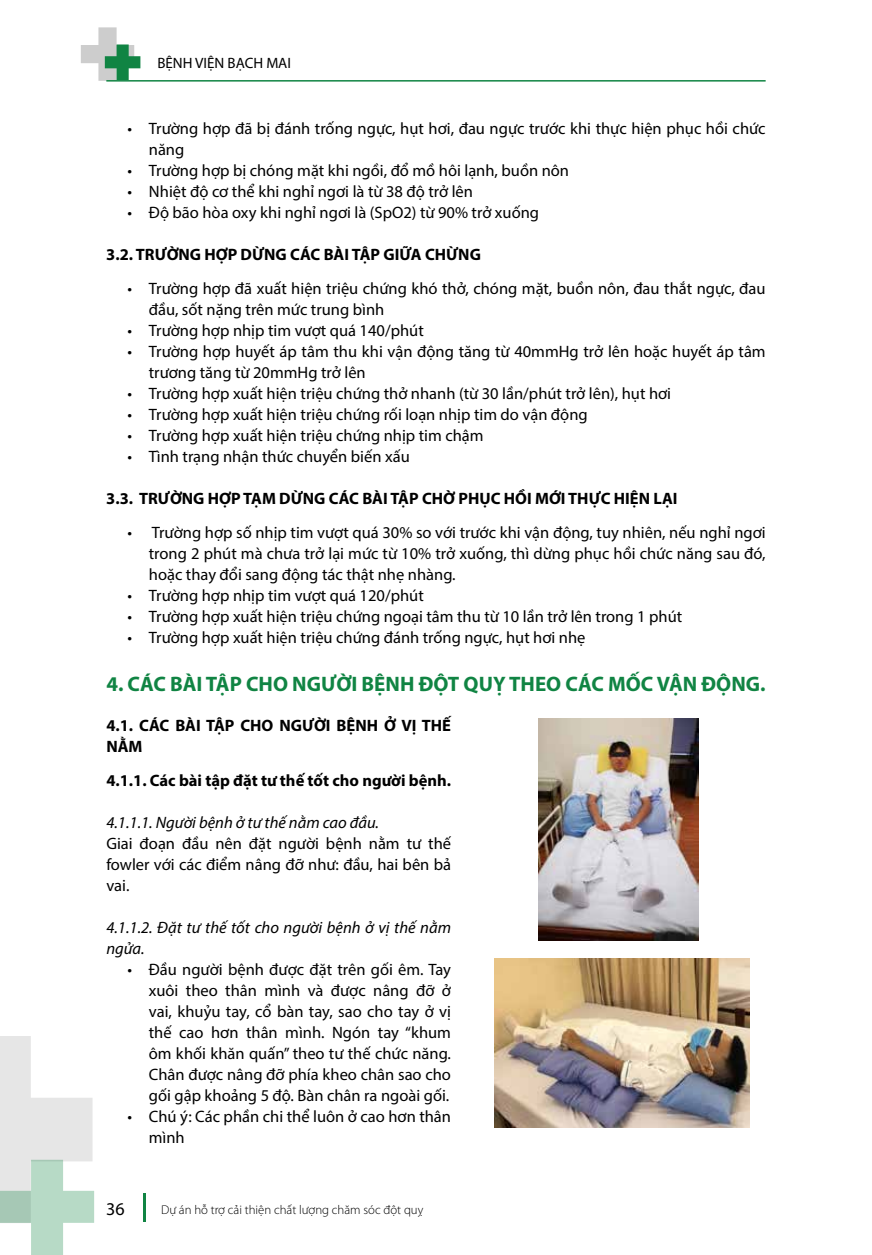
<style>
.page{position:relative;width:872px;height:1255px;background:#fff}
.page>*{position:absolute;margin:0;border:0;box-sizing:border-box;transform-origin:0 0}
.t1{font:700 21px "Myriad Pro";color:#108443}
.t2{font:18px "Myriad Pro";color:#000}
.t3{font:16.5px/21px "Myriad Pro";color:#000}
.t4{font:700 16.5px/21px "Myriad Pro";color:#000}
.t5{font:italic 16.5px/21px "Myriad Pro";color:#000}
.t6{font:15px "Myriad Pro";color:#000}
.t7{font:300 12.75px "Myriad Pro";color:#000}
</style>
<div class="page">
<hr style="left:106px;top:80px;width:659px;height:2px;background:#108443">
<hr style="left:143px;top:1192px;width:3px;height:29px;background:#108443">
<svg style="left:81px;top:27px;width:59px;height:54px"></svg>
<svg style="left:0;top:1036px;width:94px;height:218px"></svg>
<img style="left:538px;top:719px;width:160px;height:221px">
<img style="left:494px;top:958px;width:255px;height:169px">
<p class="t6" style="left:157px;top:54px;width:135px">BỆNH VIỆN BẠCH MAI</p>
<p class="t3" style="left:149px;top:117px;width:618px;text-indent:-21px">• Trường hợp đã bị đánh trống ngực, hụt hơi, đau ngực trước khi thực hiện phục hồi chức năng</p>
<p class="t3" style="left:128px;top:159px;width:443px">• Trường hợp bị chóng mặt khi ngồi, đổ mồ hôi lạnh, buồn nôn</p>
<p class="t3" style="left:128px;top:180px;width:347px">• Nhiệt độ cơ thể khi nghỉ ngơi là từ 38 độ trở lên</p>
<p class="t3" style="left:128px;top:201px;width:413px">• Độ bão hòa oxy khi nghỉ ngơi là (SpO2) từ 90% trở xuống</p>
<p class="t4" style="left:106px;top:243px;width:376px">3.2. TRƯỜNG HỢP DỪNG CÁC BÀI TẬP GIỮA CHỪNG</p>
<p class="t3" style="left:149px;top:277px;width:618px;text-indent:-21px">• Trường hợp đã xuất hiện triệu chứng khó thở, chóng mặt, buồn nôn, đau thắt ngực, đau đầu, sốt nặng trên mức trung bình</p>
<p class="t3" style="left:128px;top:319px;width:298px">• Trường hợp nhịp tim vượt quá 140/phút</p>
<p class="t3" style="left:149px;top:340px;width:618px;text-indent:-21px">• Trường hợp huyết áp tâm thu khi vận động tăng từ 40mmHg trở lên hoặc huyết áp tâm trương tăng từ 20mmHg trở lên</p>
<p class="t3" style="left:128px;top:382px;width:545px">• Trường hợp xuất hiện triệu chứng thở nhanh (từ 30 lần/phút trở lên), hụt hơi</p>
<p class="t3" style="left:128px;top:403px;width:461px">• Trường hợp xuất hiện triệu chứng rối loạn nhịp tim do vận động</p>
<p class="t3" style="left:128px;top:424px;width:357px">• Trường hợp xuất hiện triệu chứng nhịp tim chậm</p>
<p class="t3" style="left:128px;top:445px;width:284px">• Tình trạng nhận thức chuyển biến xấu</p>
<p class="t4" style="left:106px;top:487px;width:572px">3.3. TRƯỜNG HỢP TẠM DỪNG CÁC BÀI TẬP CHỜ PHỤC HỒI MỚI THỰC HIỆN LẠI</p>
<p class="t3" style="left:149px;top:521px;width:618px;text-align:justify;text-indent:-21px">• Trường hợp số nhịp tim vượt quá 30% so với trước khi vận động, tuy nhiên, nếu nghỉ ngơi trong 2 phút mà chưa trở lại mức từ 10% trở xuống, thì dừng phục hồi chức năng sau đó, hoặc thay đổi sang động tác thật nhẹ nhàng.</p>
<p class="t3" style="left:128px;top:584px;width:298px">• Trường hợp nhịp tim vượt quá 120/phút</p>
<p class="t3" style="left:128px;top:605px;width:556px">• Trường hợp xuất hiện triệu chứng ngoại tâm thu từ 10 lần trở lên trong 1 phút</p>
<p class="t3" style="left:128px;top:626px;width:459px">• Trường hợp xuất hiện triệu chứng đánh trống ngực, hụt hơi nhẹ</p>
<p class="t1" style="left:106px;top:670px;width:661px">4. CÁC BÀI TẬP CHO NGƯỜI BỆNH ĐỘT QUỴ THEO CÁC MỐC VẬN ĐỘNG.</p>
<p class="t4" style="left:106px;top:714px;width:346px">4.1. CÁC BÀI TẬP CHO NGƯỜI BỆNH Ở VỊ THẾ<br>NẰM</p>
<p class="t4" style="left:106px;top:769px;width:346px">4.1.1. Các bài tập đặt tư thế tốt cho người bệnh.</p>
<p class="t5" style="left:106px;top:811px;width:274px">4.1.1.1. Người bệnh ở tư thế nằm cao đầu.</p>
<p class="t3" style="left:106px;top:832px;width:346px;text-align:justify">Giai đoạn đầu nên đặt người bệnh nằm tư thế fowler với các điểm nâng đỡ như: đầu, hai bên bả vai.</p>
<p class="t5" style="left:106px;top:916px;width:346px">4.1.1.2. Đặt tư thế tốt cho người bệnh ở vị thế nằm ngửa.</p>
<p class="t3" style="left:149px;top:958px;width:304px;text-align:justify;text-indent:-21px">• Đầu người bệnh được đặt trên gối êm. Tay xuôi theo thân mình và được nâng đỡ ở vai, khuỷu tay, cổ bàn tay, sao cho tay ở vị thế cao hơn thân mình. Ngón tay “khum ôm khối khăn quấn” theo tư thế chức năng.<br>Chân được nâng đỡ phía kheo chân sao cho gối gập khoảng 5 độ. Bàn chân ra ngoài gối.</p>
<p class="t3" style="left:149px;top:1105px;width:304px;text-indent:-21px">• Chú ý: Các phần chi thể luôn ở cao hơn thân mình</p>
<p class="t2" style="left:106px;top:1198px;width:20px">36</p>
<p class="t7" style="left:161px;top:1202px;width:264px">Dự án hỗ trợ cải thiện chất lượng chăm sóc đột quỵ</p>
</div>
